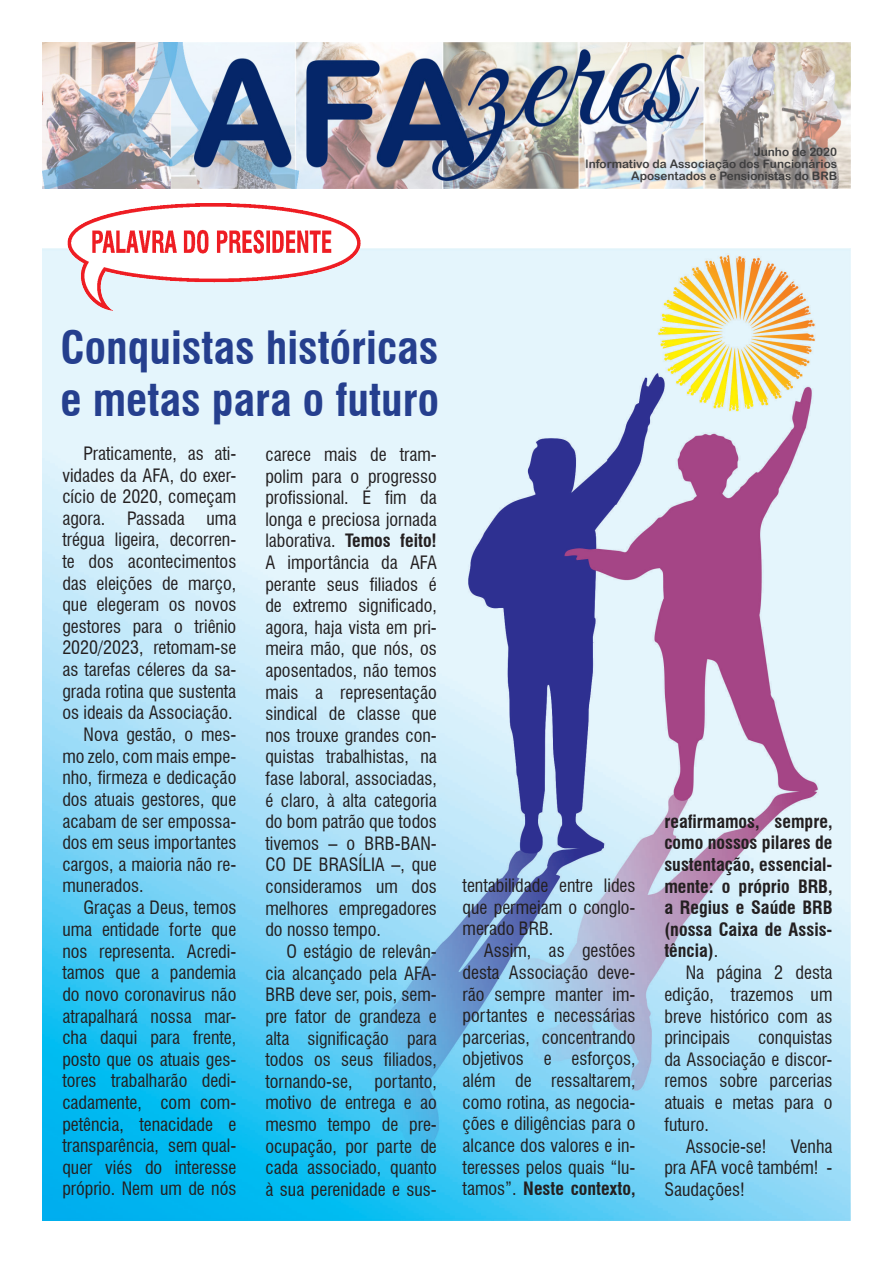
<style>
.page{position:relative;width:893px;height:1263px;background:#fff}
.page>*{position:absolute;margin:0;border:0;box-sizing:border-box;transform-origin:0 0}
.t1{font:700 condensed 44.85px "Swiss 721 BT";color:#253f8e}
.t2{font:condensed 18px/21.6px "Swiss 721 BT";color:#231f20;text-align:justify}
.t3{font:700 condensed 18px/21.6px "Swiss 721 BT";color:#231f20;text-align:justify}
.t4{font:11.7px "Arial Rounded MT Bold";color:#3e3e3f}
.s1{color:#525152}
.s2{font-weight:700}
.s3{font-weight:400}
</style>
<div class="page">
<img style="left:43px;top:248px;width:807px;height:972px">
<img style="left:43px;top:43px;width:807px;height:146px">
<img style="left:43px;top:204px;width:338px;height:107px">
<p class="t4" style="left:754px;top:145px;width:85px">Junho de 2020</p>
<p class="t4" style="left:585px;top:157px;width:254px"><span class="s1">I</span>nformativo da Associação dos Funcionários</p>
<p class="t4" style="left:631px;top:169px;width:207px">Aposentados e Pensionistas do BRB</p>
<p class="t1" style="left:61px;top:321px;width:379px">Conquistas históricas</p>
<p class="t1" style="left:61px;top:372px;width:380px">e metas para o futuro</p>
<p class="t2" style="left:62px;top:443px;width:176px;text-indent:21px">Praticamente, as ati&shy;vidades da AFA, do exer&shy;cício de 2020, começam agora. Passada uma trégua ligeira, decorren&shy;te dos acontecimentos das eleições de março, que elegeram os novos gestores para o triênio 2020/2023, retomam-se as tarefas céleres da sa&shy;grada rotina que sustenta os ideais da Associação.</p>
<p class="t2" style="left:62px;top:724px;width:176px;text-indent:21px">Nova gestão, o mes&shy;mo zelo, com mais empe&shy;nho, firmeza e dedicação dos atuais gestores, que acabam de ser empossa&shy;dos em seus importantes cargos, a maioria não re&shy;munerados.</p>
<p class="t2" style="left:62px;top:897px;width:176px;text-indent:21px">Graças a Deus, temos uma entidade forte que nos representa. Acredi&shy;tamos que a pandemia do novo coronavirus não atrapalhará nossa mar&shy;cha daqui para frente, posto que os atuais ges&shy;tores trabalharão dedi&shy;cadamente, com com&shy;petência, tenacidade e transparência, sem qual&shy;quer viés do interesse próprio. Nem um de nós</p>
<p class="t2" style="left:265px;top:443px;width:173px">carece mais de tram&shy;polim para o progresso profissional. É fim da longa e preciosa jornada laborativa. <span class="s2">Temos feito!<br></span>A importância da AFA perante seus filiados é de extremo significado, agora, haja vista em pri&shy;meira mão, que nós, os aposentados, não temos mais a representação sindical de classe que nos trouxe grandes con&shy;quistas trabalhistas, na fase laboral, associadas, é claro, à alta categoria do bom patrão que todos tivemos – o BRB-BAN-CO DE BRASÍLIA –, que consideramos um dos melhores empregadores do nosso tempo.</p>
<p class="t2" style="left:265px;top:941px;width:173px;text-indent:21px">O estágio de relevân&shy;cia alcançado pela AFA-BRB deve ser, pois, sem&shy;pre fator de grandeza e alta significação para todos os seus filiados, tornando-se, portanto, motivo de entrega e ao mesmo tempo de pre&shy;ocupação, por parte de cada associado, quanto à sua perenidade e sus-</p>
<p class="t2" style="left:463px;top:875px;width:174px">tentabilidade entre lides que permeiam o conglo&shy;merado BRB.</p>
<p class="t2" style="left:463px;top:940px;width:174px;text-indent:21px">Assim, as gestões desta Associação deve&shy;rão sempre manter im&shy;portantes e necessárias parcerias, concentrando objetivos e esforços, além de ressaltarem, como rotina, as negocia&shy;ções e diligências para o alcance dos valores e in&shy;teresses pelos quais “lu&shy;tamos”. <span class="s2">Neste contexto,</span></p>
<p class="t3" style="left:664px;top:810px;width:170px">reafirmamos, sempre, como nossos pilares de sustentação, essencial&shy;mente: o próprio BRB, a Regius e Saúde BRB (nossa Caixa de Assis&shy;tência)<span class="s3">.</span></p>
<p class="t2" style="left:664px;top:962px;width:170px;text-indent:21px">Na página 2 desta edição, trazemos um breve histórico com as principais</p>
<p class="t2" style="left:664px;top:1027px;width:170px;text-indent:94px">conquistas da Associação e discor&shy;remos sobre parcerias atuais e metas para o futuro.</p>
<p class="t2" style="left:686px;top:1135px;width:82px">Associe-se!</p>
<p class="t2" style="left:664px;top:1135px;width:170px;text-indent:127px">Venha pra AFA você também! - Saudações!</p>
</div>
